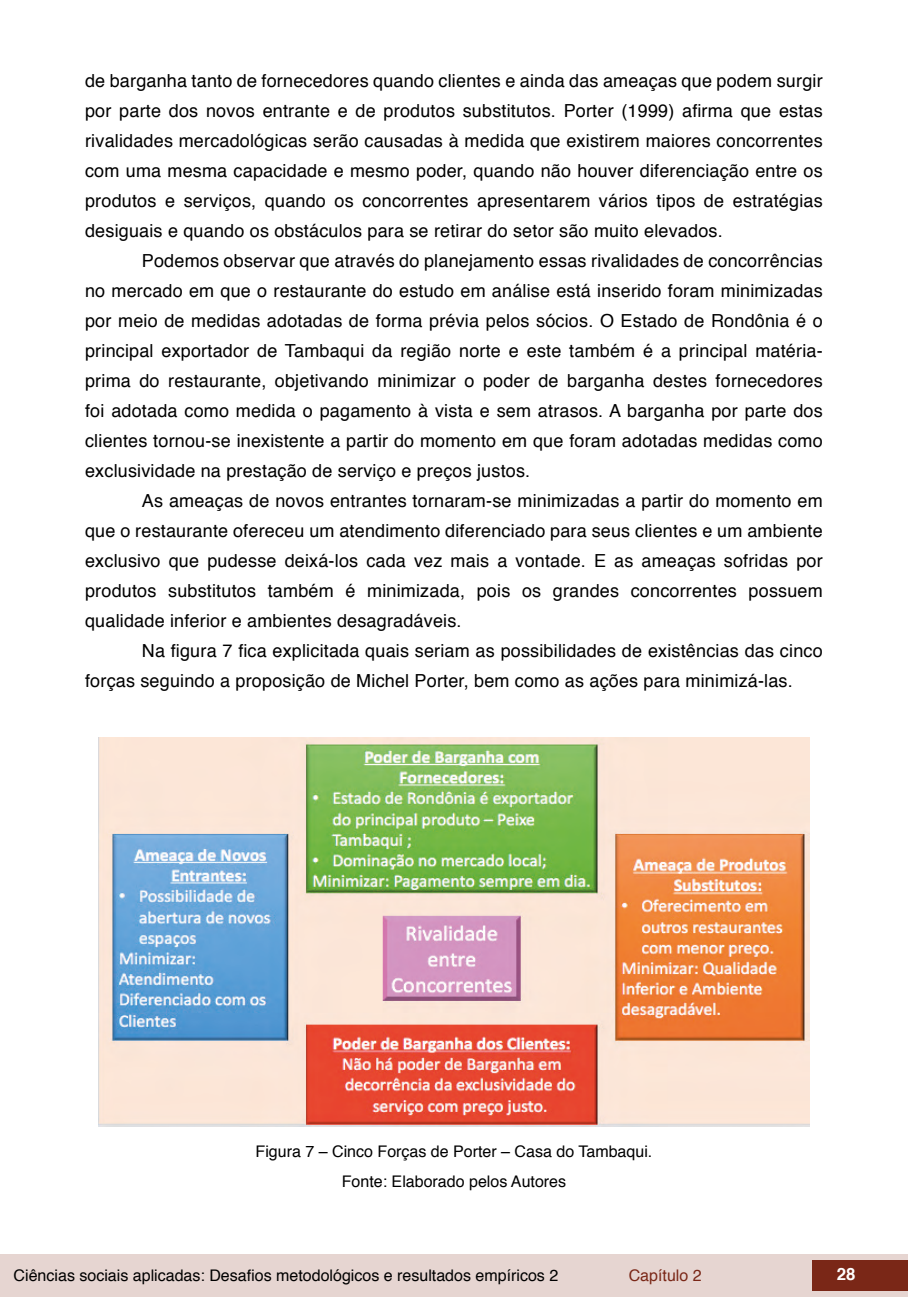
<style>
.page{position:relative;width:908px;height:1304px;background:#fff}
.page>*{position:absolute;margin:0;border:0;box-sizing:border-box;transform-origin:0 0}
.t1{font:18px/30px "Helvetica";letter-spacing:.01em;color:#000;text-align:justify}
.t2{font:700 16.8px "Helvetica";color:#fff}
.t3{font:16px/30.6px "Helvetica";color:#000;text-align:center}
.t4{font:16px "Helvetica";color:#7a2717}
</style>
<div class="page">
<div style="left:0;top:1254px;width:906px;height:43px;background:#e6d5d1"></div>
<div style="left:812px;top:1261px;width:95px;height:30px;background:#7a2717"></div>
<img style="left:98px;top:737px;width:711px;height:389px">
<p class="t1" style="left:85px;top:66px;width:738px">de barganha tanto de fornecedores quando clientes e ainda das ameaças que podem surgir por parte dos novos entrante e de produtos substitutos. Porter (1999) afirma que estas rivalidades mercadológicas serão causadas à medida que existirem maiores concorrentes com uma mesma capacidade e mesmo poder, quando não houver diferenciação entre os produtos e serviços, quando os concorrentes apresentarem vários tipos de estratégias desiguais e quando os obstáculos para se retirar do setor são muito elevados.</p>
<p class="t1" style="left:85px;top:246px;width:738px;text-indent:57px">Podemos observar que através do planejamento essas rivalidades de concorrências no mercado em que o restaurante do estudo em análise está inserido foram minimizadas por meio de medidas adotadas de forma prévia pelos sócios. O Estado de Rondônia é o principal exportador de Tambaqui da região norte e este também é a principal matéria&shy;prima do restaurante, objetivando minimizar o poder de barganha destes fornecedores foi adotada como medida o pagamento à vista e sem atrasos. A barganha por parte dos clientes tornou-se inexistente a partir do momento em que foram adotadas medidas como exclusividade na prestação de serviço e preços justos.</p>
<p class="t1" style="left:85px;top:487px;width:738px;text-indent:57px">As ameaças de novos entrantes tornaram-se minimizadas a partir do momento em que o restaurante ofereceu um atendimento diferenciado para seus clientes e um ambiente exclusivo que pudesse deixá-los cada vez mais a vontade. E as ameaças sofridas por produtos substitutos também é minimizada, pois os grandes concorrentes possuem qualidade inferior e ambientes desagradáveis.</p>
<p class="t1" style="left:85px;top:637px;width:738px;text-indent:57px">Na figura 7 fica explicitada quais seriam as possibilidades de existências das cinco forças seguindo a proposição de Michel Porter, bem como as ações para minimizá-las.</p>
<p class="t3" style="left:255px;top:1136px;width:398px">Figura 7 – Cinco Forças de Porter – Casa do Tambaqui.<br>Fonte: Elaborado pelos Autores</p>
<p class="t3" style="left:14px;top:1260px;width:546px">Ciências sociais aplicadas: Desafios metodológicos e resultados empíricos 2</p>
<p class="t4" style="left:628px;top:1263px;width:74px">Capítulo 2</p>
<p class="t2" style="left:836px;top:1261px;width:20px">28</p>
</div>
